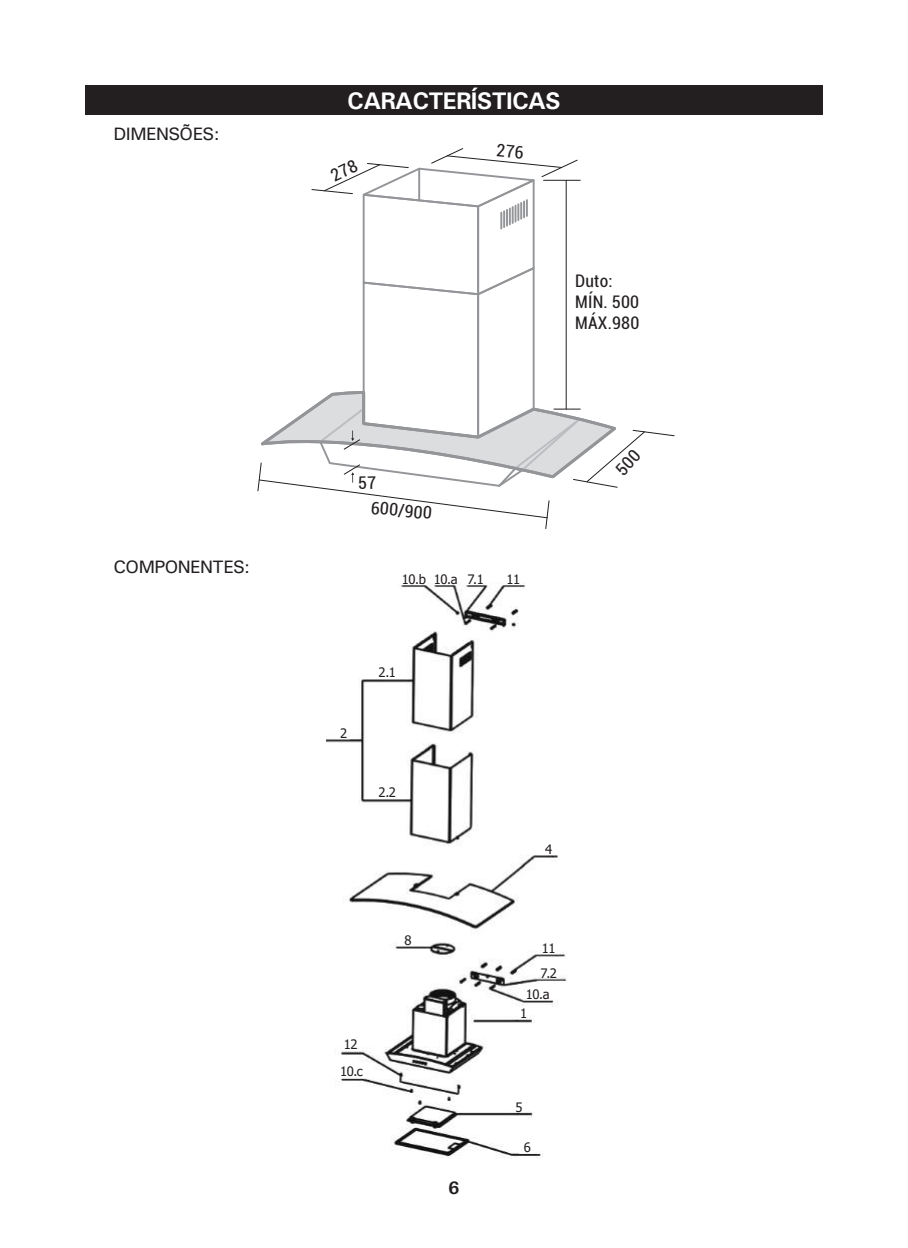
<style>
.page{position:relative;width:908px;height:1248px;background:#fff}
.page>*{position:absolute;margin:0;border:0;box-sizing:border-box;transform-origin:0 0}
.t1{font:700 24px "Univers";letter-spacing:-.03em;color:#fff}
.t2{font:18px "Univers";letter-spacing:-.03em;color:#231f20}
.t3{font:700 18px "Univers";color:#231f20}
.t4{font:condensed 17.4px/20.8px "Roboto";letter-spacing:.01em;color:#231f20}
.t5{font:13px/25px "Tahoma";letter-spacing:-.03em;color:#231f20}
</style>
<div class="page">
<img style="left:326px;top:583px;width:241px;height:576px">
<div style="left:85px;top:85px;width:737px;height:30px;background:#231f20"></div>
<svg style="left:257px;top:148px;width:418px;height:381px"></svg>
<h2 class="t2" style="left:113px;top:123px;width:108px">DIMENSÕES:</h2>
<h2 class="t2" style="left:113px;top:555px;width:138px">COMPONENTES:</h2>
<h1 class="t1" style="left:347px;top:86px;width:215px">CARACTERÍSTICAS</h1>
<h3 class="t4" style="left:575px;top:270px;width:66px">Duto:<br>MÍN. 500<br>MÁX.980</h3>
<h3 class="t4" style="left:372px;top:496px;width:63px;rotate:5deg">600/900</h3>
<p class="t5" style="left:401px;top:567px;width:83px">10.b 10.a 7.1</p>
<p class="t5" style="left:506px;top:567px;width:15px">11</p>
<p class="t5" style="left:340px;top:721px;width:9px">2</p>
<p class="t5" style="left:378px;top:660px;width:19px">2.1</p>
<p class="t5" style="left:378px;top:780px;width:19px">2.2</p>
<p class="t5" style="left:340px;top:1031px;width:24px;line-height:26.8px;text-align:center">12<br>10.c</p>
<p class="t5" style="left:404px;top:928px;width:9px">8</p>
<h2 class="t3" style="left:448px;top:1176px;width:13px">6</h2>
<p class="t5" style="left:545px;top:837px;width:9px">4</p>
<p class="t5" style="left:540px;top:936px;width:18px">11<br>7.2</p>
<p class="t5" style="left:520px;top:985px;width:31px;line-height:18.6px;text-indent:6px">10.a<br>1</p>
<p class="t5" style="left:515px;top:1095px;width:9px">5</p>
<p class="t5" style="left:523px;top:1134px;width:9px">6</p>
</div>
